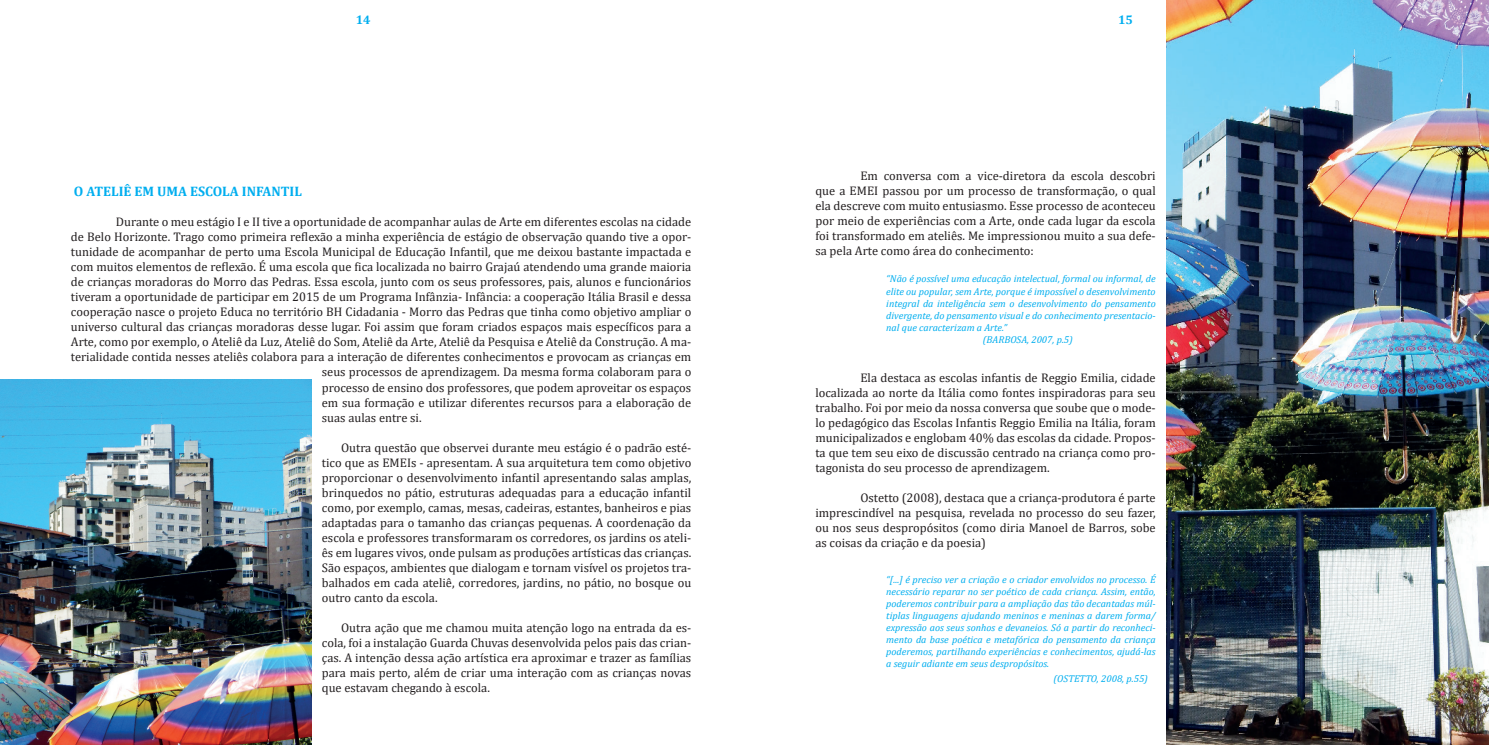
<style>
.page{position:relative;width:1489px;height:745px;background:#fff}
.page>*{position:absolute;margin:0;border:0;box-sizing:border-box;transform-origin:0 0}
.t1{font:700 13.75px "Cambria";color:#00aeef}
.t2{font:12.5px/15px "Cambria";color:#231f20;text-align:justify}
.t3{font:700 12.5px "Cambria";color:#00aeef}
.t4{font:italic 10px/12px "Cambria";color:#00aeef;text-align:justify}
</style>
<div class="page">
<img style="left:0;top:379px;width:311px;height:365px">
<img style="left:1166px;top:0;width:322px;height:744px">
<p class="t3" style="left:356px;top:11px;width:16px">14</p>
<p class="t3" style="left:1118px;top:11px;width:16px">15</p>
<p class="t1" style="left:74px;top:182px;width:229px">O ATELIÊ EM UMA ESCOLA INFANTIL</p>
<p class="t2" style="left:116px;top:214px;width:577px">Durante o meu estágio I e II tive a oportunidade de acompanhar aulas de Arte em diferentes escolas na cidade</p>
<p class="t2" style="left:71px;top:229px;width:622px">de Belo Horizonte. Trago como primeira reflexão a minha experiência de estágio de observação quando tive a opor-</p>
<p class="t2" style="left:71px;top:244px;width:622px">tunidade de acompanhar de perto uma Escola Municipal de Educação Infantil, que me deixou bastante impactada e</p>
<p class="t2" style="left:71px;top:259px;width:622px">com muitos elementos de reflexão. É uma escola que fica localizada no bairro Grajaú atendendo uma grande maioria</p>
<p class="t2" style="left:71px;top:274px;width:622px">de crianças moradoras do Morro das Pedras. Essa escola, junto com os seus professores, pais, alunos e funcionários</p>
<p class="t2" style="left:71px;top:289px;width:622px">tiveram a oportunidade de participar em 2015 de um Programa Infânzia- Infância: a cooperação Itália Brasil e dessa</p>
<p class="t2" style="left:71px;top:304px;width:622px">cooperação nasce o projeto Educa no território BH Cidadania - Morro das Pedras que tinha como objetivo ampliar o</p>
<p class="t2" style="left:71px;top:319px;width:622px">universo cultural das crianças moradoras desse lugar. Foi assim que foram criados espaços mais específicos para a</p>
<p class="t2" style="left:71px;top:334px;width:622px">Arte, como por exemplo, o Ateliê da Luz, Ateliê do Som, Ateliê da Arte, Ateliê da Pesquisa e Ateliê da Construção. A ma-</p>
<p class="t2" style="left:71px;top:349px;width:622px">terialidade contida nesses ateliês colabora para a interação de diferentes conhecimentos e provocam as crianças em</p>
<p class="t2" style="left:322px;top:364px;width:371px">seus processos de aprendizagem. Da mesma forma colaboram para o</p>
<p class="t2" style="left:322px;top:379px;width:371px">processo de ensino dos professores, que podem aproveitar os espaços</p>
<p class="t2" style="left:322px;top:394px;width:371px">em sua formação e utilizar diferentes recursos para a elaboração de</p>
<p class="t2" style="left:322px;top:409px;width:101px">suas aulas entre si.</p>
<p class="t2" style="left:322px;top:439px;width:371px;text-indent:19px">Outra questão que observei durante meu estágio é o padrão esté&shy;tico que as EMEIs - apresentam. A sua arquitetura tem como objetivo proporcionar o desenvolvimento infantil apresentando salas amplas, brinquedos no pátio, estruturas adequadas para a educação infantil como, por exemplo, camas, mesas, cadeiras, estantes, banheiros e pias adaptadas para o tamanho das crianças pequenas. A coordenação da escola e professores transformaram os corredores, os jardins os ateli&shy;ês em lugares vivos, onde pulsam as produções artísticas das crianças.<br>São espaços, ambientes que dialogam e tornam visível os projetos tra&shy;balhados em cada ateliê, corredores, jardins, no pátio, no bosque ou outro canto da escola.</p>
<p class="t2" style="left:322px;top:619px;width:371px;text-indent:19px">Outra ação que me chamou muita atenção logo na entrada da es&shy;cola, foi a instalação Guarda Chuvas desenvolvida pelos pais das crian&shy;ças. A intenção dessa ação artística era aproximar e trazer as famílias para mais perto, além de criar uma interação com as crianças novas que estavam chegando à escola.</p>
<p class="t2" style="left:815px;top:168px;width:342px;text-indent:45px">Em conversa com a vice-diretora da escola descobri que a EMEI passou por um processo de transformação, o qual ela descreve com muito entusiasmo. Esse processo de aconteceu por meio de experiências com a Arte, onde cada lugar da escola foi transformado em ateliês. Me impressionou muito a sua defe&shy;sa pela Arte como área do conhecimento:</p>
<p class="t4" style="left:886px;top:272px;width:271px">“Não é possível uma educação intelectual, formal ou informal, de</p>
<p class="t4" style="left:886px;top:284px;width:271px">elite ou popular, sem Arte, porque é impossível o desenvolvimento</p>
<p class="t4" style="left:886px;top:296px;width:271px">integral da inteligência sem o desenvolvimento do pensamento</p>
<p class="t4" style="left:886px;top:308px;width:271px">divergente, do pensamento visual e do conhecimento presentacio-</p>
<p class="t4" style="left:886px;top:320px;width:122px">nal que caracterizam a Arte.”</p>
<p class="t4" style="left:982px;top:332px;width:92px">(BARBOSA, 2007, p.5)</p>
<p class="t2" style="left:815px;top:369px;width:342px;text-indent:45px">Ela destaca as escolas infantis de Reggio Emilia, cidade localizada ao norte da Itália como fontes inspiradoras para seu trabalho. Foi por meio da nossa conversa que soube que o mode&shy;lo pedagógico das Escolas Infantis Reggio Emilia na Itália, foram municipalizados e englobam 40% das escolas da cidade. Propos&shy;ta que tem seu eixo de discussão centrado na criança como pro&shy;tagonista do seu processo de aprendizagem.</p>
<p class="t2" style="left:815px;top:489px;width:342px;text-indent:45px">Ostetto (2008), destaca que a criança-produtora é parte imprescindível na pesquisa, revelada no processo do seu fazer, ou nos seus despropósitos (como diria Manoel de Barros, sobe as coisas da criação e da poesia)</p>
<p class="t4" style="left:886px;top:572px;width:271px">“[...] é preciso ver a criação e o criador envolvidos no processo. É necessário reparar no ser poético de cada criança. Assim, então, poderemos contribuir para a ampliação das tão decantadas múl&shy;tiplas linguagens ajudando meninos e meninas a darem forma/ expressão aos seus sonhos e devaneios. Só a partir do reconheci&shy;mento da base poética e metafórica do pensamento da criança poderemos, partilhando experiências e conhecimentos, ajudá-las a seguir adiante em seus despropósitos.</p>
<p class="t4" style="left:1053px;top:671px;width:96px">(OSTETTO, 2008, p.55)</p>
</div>
